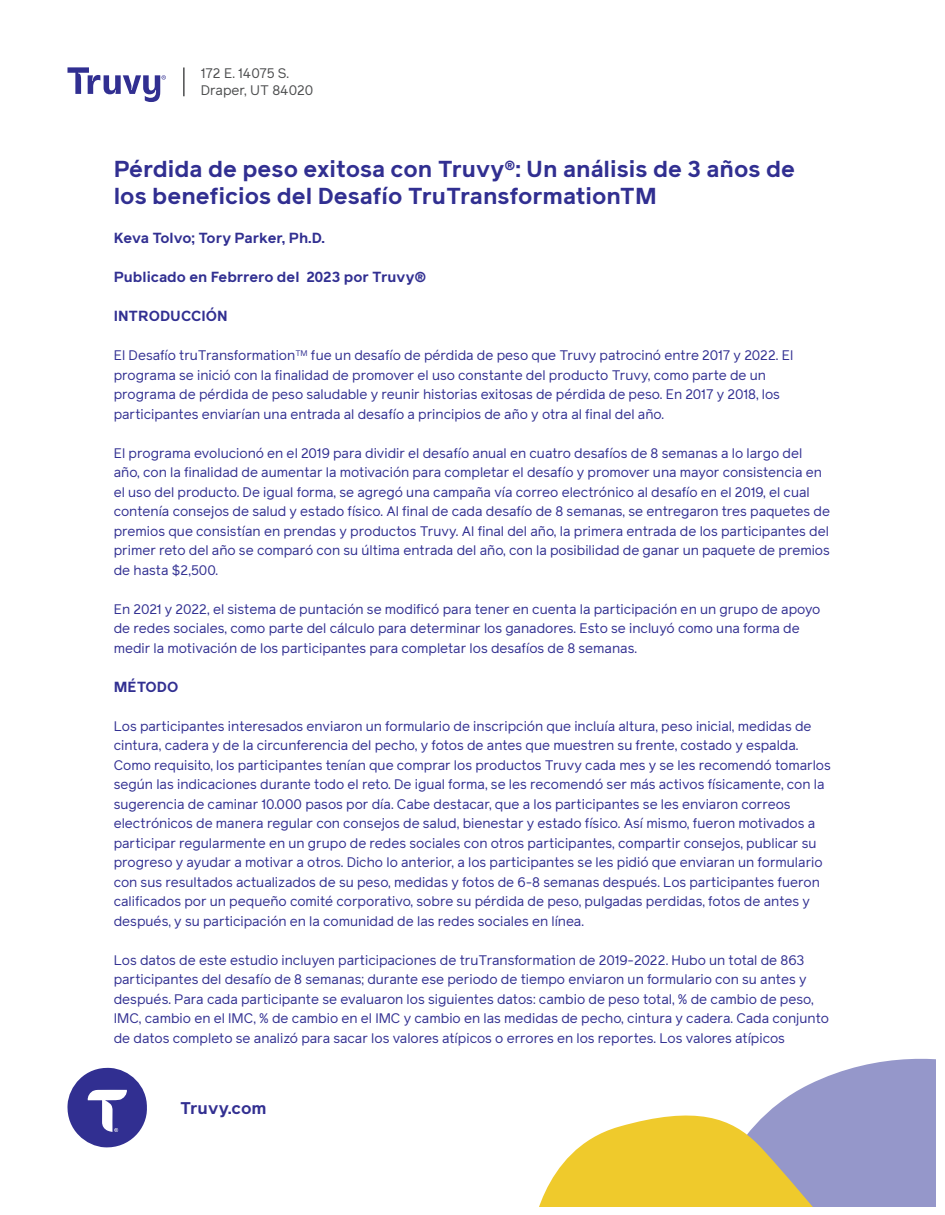
<style>
.page{position:relative;width:945px;height:1215px;background:#fff}
.page>*{position:absolute;margin:0;border:0;box-sizing:border-box;transform-origin:0 0}
.t1{font:700 22.5px/27px "Reader Pro";color:#312f91}
.t2{font:700 16.5px "Reader Pro";color:#322f91}
.t3{font:700 14.25px "Reader Pro";color:#312f91}
.t4{font:13.5px/19.5px "Reader Pro";color:#312f91}
.t5{font:13.5px/16.2px "Reader Pro";color:#4c4d4e}
</style>
<div class="page">
<hr style="left:183px;top:68px;width:2px;height:28px;background:#4c4d4e">
<svg style="left:67px;top:67px;width:99px;height:35px"></svg>
<svg style="left:67px;top:1067px;width:80px;height:81px"></svg>
<svg style="left:539px;top:1058px;width:396px;height:149px"></svg>
<p class="t5" style="left:201px;top:65px;width:114px">172 E. 14075 S.<br>Draper, UT 84020</p>
<h1 class="t1" style="left:114px;top:156px;width:683px">Pérdida de peso exitosa con Truvy<sup>®</sup>: Un análisis de 3 años de los beneficios del Desafío TruTransformationTM</h1>
<p class="t3" style="left:114px;top:228px;width:213px">Keva Tolvo; Tory Parker, Ph.D.</p>
<p class="t3" style="left:114px;top:267px;width:314px">Publicado en Febrrero del 2023 por Truvy®</p>
<p class="t3" style="left:114px;top:306px;width:115px">INTRODUCCIÓN</p>
<p class="t4" style="left:114px;top:346px;width:681px">El Desafío truTransformation<sup>TM</sup> fue un desafío de pérdida de peso que Truvy patrocinó entre 2017 y 2022. El programa se inició con la finalidad de promover el uso constante del producto Truvy, como parte de un programa de pérdida de peso saludable y reunir historias exitosas de pérdida de peso. En 2017 y 2018, los participantes enviarían una entrada al desafío a principios de año y otra al final del año.</p>
<p class="t4" style="left:114px;top:443px;width:718px">El programa evolucionó en el 2019 para dividir el desafío anual en cuatro desafíos de 8 semanas a lo largo del año, con la finalidad de aumentar la motivación para completar el desafío y promover una mayor consistencia en el uso del producto. De igual forma, se agregó una campaña vía correo electrónico al desafío en el 2019, el cual contenía consejos de salud y estado físico. Al final de cada desafío de 8 semanas, se entregaron tres paquetes de premios que consistían en prendas y productos Truvy. Al final del año, la primera entrada de los participantes del primer reto del año se comparó con su última entrada del año, con la posibilidad de ganar un paquete de premios de hasta $2,500.</p>
<p class="t4" style="left:114px;top:599px;width:708px">En 2021 y 2022, el sistema de puntación se modificó para tener en cuenta la participación en un grupo de apoyo de redes sociales, como parte del cálculo para determinar los ganadores. Esto se incluyó como una forma de medir la motivación de los participantes para completar los desafíos de 8 semanas.</p>
<p class="t3" style="left:114px;top:677px;width:66px">MÉTODO</p>
<p class="t4" style="left:114px;top:716px;width:719px">Los participantes interesados enviaron un formulario de inscripción que incluía altura, peso inicial, medidas de cintura, cadera y de la circunferencia del pecho, y fotos de antes que muestren su frente, costado y espalda.<br>Como requisito, los participantes tenían que comprar los productos Truvy cada mes y se les recomendó tomarlos según las indicaciones durante todo el reto. De igual forma, se les recomendó ser más activos físicamente, con la sugerencia de caminar 10.000 pasos por día. Cabe destacar, que a los participantes se les enviaron correos electrónicos de manera regular con consejos de salud, bienestar y estado físico. Así mismo, fueron motivados a participar regularmente en un grupo de redes sociales con otros participantes, compartir consejos, publicar su progreso y ayudar a motivar a otros. Dicho lo anterior, a los participantes se les pidió que enviaran un formulario con sus resultados actualizados de su peso, medidas y fotos de 6-8 semanas después. Los participantes fueron calificados por un pequeño comité corporativo, sobre su pérdida de peso, pulgadas perdidas, fotos de antes y después, y su participación en la comunidad de las redes sociales en línea.</p>
<p class="t4" style="left:114px;top:950px;width:717px">Los datos de este estudio incluyen participaciones de truTransformation de 2019-2022. Hubo un total de 863 participantes del desafío de 8 semanas; durante ese periodo de tiempo enviaron un formulario con su antes y después. Para cada participante se evaluaron los siguientes datos: cambio de peso total, % de cambio de peso, IMC, cambio en el IMC, % de cambio en el IMC y cambio en las medidas de pecho, cintura y cadera. Cada conjunto de datos completo se analizó para sacar los valores atípicos o errores en los reportes. Los valores atípicos</p>
<p class="t2" style="left:180px;top:1096px;width:88px">Truvy.com</p>
</div>
